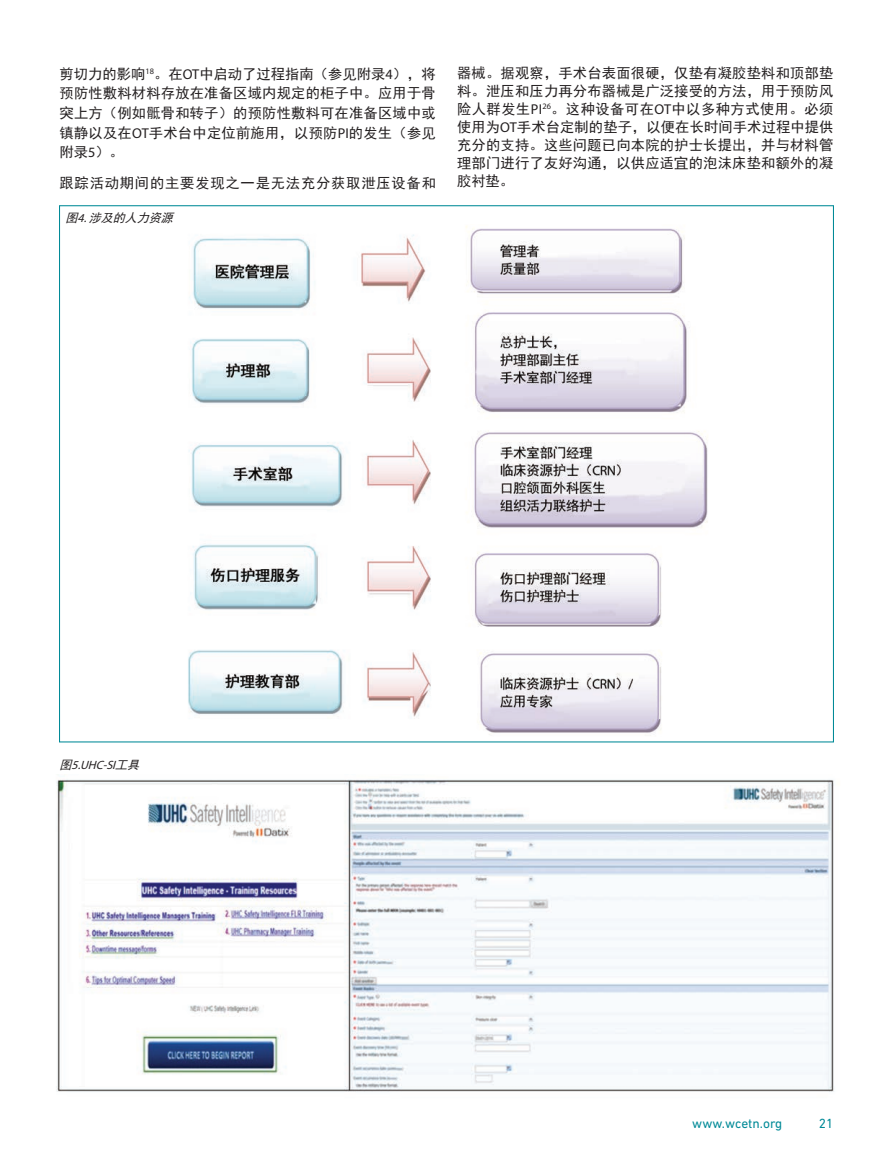
<style>
.page{position:relative;width:893px;height:1149px;background:#fff}
.page>*{position:absolute;margin:0;border:0;box-sizing:border-box;transform-origin:0 0}
._2019_WCET_Galley{font:14.25px/18px "Sim Hei";letter-spacing:.015em;color:#231f20;text-align:justify}
._2019_WCET_Galley-2{font:14.25px "Sim Hei";letter-spacing:.06em;color:#231f20}
.t1{font:13.5px "DIN Next LT Pro";color:#008a97}
._2019_WCET_Figure_Ca{font:italic 12px "Myriad Pro";color:#231f20}
._2019_WCET_Figure_Ca-2{font:italic 12px "Sim Hei";color:#231f20}
.s1{font-family:"Myriad Pro"}
.s2{font-family:"Sim Hei"}
</style>
<div class="page">
<img style="left:56px;top:779px;width:778px;height:313px">
<img style="left:188px;top:226px;width:520px;height:509px">
<p class="_2019_WCET_Galley" style="left:60px;top:64px;width:378px;line-height:19.6px">剪切力的影响<sup>18</sup>。在<span class="s1">OT</span>中启动了过程指南（参见附录<span class="s1">4</span>），将预防性敷料材料存放在准备区域内规定的柜子中。应用于骨突上方（例如骶骨和转子）的预防性敷料可在准备区域中或镇静以及在<span class="s1">OT</span>手术台中定位前施用，以预防<span class="s1">PI</span>的发生（参见附录<span class="s1">5</span>）。</p>
<p class="_2019_WCET_Galley-2" style="left:60px;top:175px;width:378px">跟踪活动期间的主要发现之一是无法充分获取泄压设备和</p>
<p class="_2019_WCET_Figure_Ca-2" style="left:66px;top:212px;width:112px">图<span class="s1">4.</span>涉及的人力资源</p>
<p class="_2019_WCET_Galley" style="left:457px;top:64px;width:378px">器械。据观察，手术台表面很硬，仅垫有凝胶垫料和顶部垫料。泄压和压力再分布器械是广泛接受的方法，用于预防风险人群发生<span class="s1">PI</span><sup>26</sup>。这种设备可在<span class="s1">OT</span>中以多种方式使用。必须使用为<span class="s1">OT</span>手术台定制的垫子，以便在长时间手术过程中提供充分的支持。这些问题已向本院的护士长提出，并与材料管理部门进行了友好沟通，以供应适宜的泡沫床垫和额外的凝胶衬垫。</p>
<p class="_2019_WCET_Figure_Ca" style="left:60px;top:757px;width:84px"><span class="s2">图</span>5.UHC-SI<span class="s2">工具</span></p>
<p class="t1" style="left:692px;top:1114px;width:92px">www.wcetn.org</p>
<p class="t1" style="left:819px;top:1114px;width:16px">21</p>
</div>
